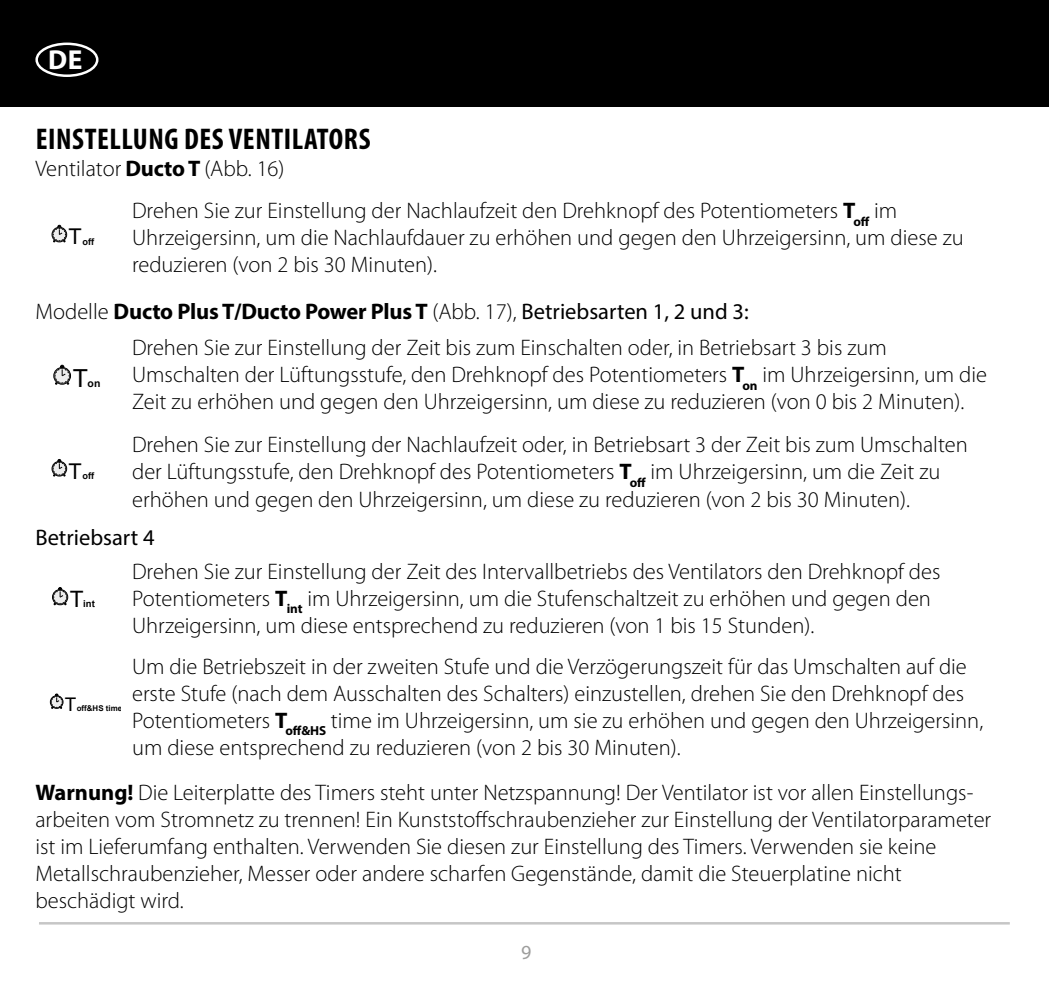
<style>
.page{position:relative;width:1049px;height:993px;background:#fff}
.page>*{position:absolute;margin:0;border:0;box-sizing:border-box;transform-origin:0 0}
.t1{font:700 condensed 30px "Myriad Pro";letter-spacing:.02em;color:#000}
.t2{font:700 27.5px "Myriad Pro";color:#fff}
.t3{font:24.75px "Arial";color:#000}
.t4{font:300 22.5px/27px "Myriad Pro";color:#000}
.t5{font:700 22.5px "Myriad Pro";letter-spacing:-.01em;color:#000}
.t6{font:22.5px "Myriad Pro";color:#000}
.t7{font:22.5px "Arial";color:#000}
.t8{font:21.75px "Arial";color:#000}
.t9{font:20px "Myriad Pro";color:#9d9d9c}
.t10{font:18.75px "Arial";color:#000}
.t11{font:700 10.5px "Arial";color:#000}
.t12{font:700 9.5px "Arial";color:#000}
.t13{font:700 9.25px "Arial";color:#000}
.t14{font:700 8px "Arial";color:#000}
.s1{font-weight:700}
.s2{font-weight:300}
.s3{font-weight:400}
</style>
<div class="page">
<div style="left:0;top:0;width:1049px;height:106px;background:#000"></div>
<div style="left:35px;top:43px;width:63px;height:34px;border:2px solid #fff;border-radius:50%"></div>
<hr style="left:39px;top:921px;width:971px;height:3px;background:#c6c6c6">
<svg style="left:52px;top:224px;width:15px;height:18px"></svg>
<svg style="left:53px;top:364px;width:18px;height:20px"></svg>
<svg style="left:52px;top:459px;width:15px;height:17px"></svg>
<svg style="left:52px;top:587px;width:16px;height:18px"></svg>
<svg style="left:50px;top:693px;width:13px;height:16px"></svg>
<p class="t2" style="left:48px;top:42px;width:36px">DE</p>
<h1 class="t1" style="left:36px;top:120px;width:336px">EINSTELLUNG DES VENTILATORS</h1>
<p class="t4" style="left:35px;top:155px;width:251px">Ventilator <span class="s1">Ducto T</span> (Abb. 16)</p>
<p class="t4" style="left:132px;top:197px;width:833px">Drehen Sie zur Einstellung der Nachlaufzeit den Drehknopf des Potentiometers <span class="s1">T</span><sub>off</sub> im<br>Uhrzeigersinn, um die Nachlaufdauer zu erhöhen und gegen den Uhrzeigersinn, um diese zu reduzieren (von 2 bis 30 Minuten).</p>
<p class="t5" style="left:35px;top:297px;width:715px"><span class="s2">Modelle</span> Ducto Plus T/Ducto Power Plus T <span class="s2">(Abb. 17),</span> <span class="s3">Betriebsarten 1, 2 und 3:</span></p>
<p class="t8" style="left:69px;top:222px;width:15px">T</p>
<p class="t13" style="left:83px;top:235px;width:13px">off</p>
<p class="t3" style="left:73px;top:361px;width:17px">T</p>
<p class="t11" style="left:88px;top:375px;width:14px">on</p>
<p class="t4" style="left:132px;top:334px;width:856px">Drehen Sie zur Einstellung der Zeit bis zum Einschalten oder, in Betriebsart 3 bis zum<br>Umschalten der Lüftungsstufe, den Drehknopf des Potentiometers <span class="s1">T</span><sub>on</sub> im Uhrzeigersinn, um die<br>Zeit zu erhöhen und gegen den Uhrzeigersinn, um diese zu reduzieren (von 0 bis 2 Minuten).</p>
<p class="t4" style="left:132px;top:431px;width:837px">Drehen Sie zur Einstellung der Nachlaufzeit oder, in Betriebsart 3 der Zeit bis zum Umschalten der Lüftungsstufe, den Drehknopf des Potentiometers <span class="s1">T</span><sub>off</sub> im Uhrzeigersinn, um die Zeit zu erhöhen und gegen den Uhrzeigersinn, um diese zu reduzieren (von 2 bis 30 Minuten).</p>
<p class="t6" style="left:35px;top:523px;width:121px">Betriebsart 4</p>
<p class="t8" style="left:69px;top:456px;width:15px">T</p>
<p class="t13" style="left:83px;top:469px;width:13px">off</p>
<p class="t7" style="left:70px;top:583px;width:15px">T</p>
<p class="t12" style="left:83px;top:596px;width:13px">int</p>
<p class="t4" style="left:132px;top:558px;width:810px">Drehen Sie zur Einstellung der Zeit des Intervallbetriebs des Ventilators den Drehknopf des<br>Potentiometers <span class="s1">T</span><sub>int</sub> im Uhrzeigersinn, um die Stufenschaltzeit zu erhöhen und gegen den<br>Uhrzeigersinn, um diese entsprechend zu reduzieren (von 1 bis 15 Stunden).</p>
<p class="t4" style="left:132px;top:653px;width:853px">Um die Betriebszeit in der zweiten Stufe und die Verzögerungszeit für das Umschalten auf die erste Stufe (nach dem Ausschalten des Schalters) einzustellen, drehen Sie den Drehknopf des Potentiometers <span class="s1">T</span><sub>off&amp;HS</sub> time im Uhrzeigersinn, um sie zu erhöhen und gegen den Uhrzeigersinn, um diese entsprechend zu reduzieren (von 2 bis 30 Minuten).</p>
<p class="t4" style="left:35px;top:779px;width:957px"><span class="s1">Warnung!</span> Die Leiterplatte des Timers steht unter Netzspannung! Der Ventilator ist vor allen Einstellungs&shy;arbeiten vom Stromnetz zu trennen! Ein Kunststoffschraubenzieher zur Einstellung der Ventilatorparameter ist im Lieferumfang enthalten. Verwenden Sie diesen zur Einstellung des Timers. Verwenden sie keine Metallschraubenzieher, Messer oder andere scharfen Gegenstände, damit die Steuerplatine nicht beschädigt wird.</p>
<p class="t10" style="left:65px;top:690px;width:13px">T</p>
<p class="t14" style="left:77px;top:702px;width:47px">off&amp;HS time</p>
<p class="t9" style="left:521px;top:939px;width:12px">9</p>
</div>
